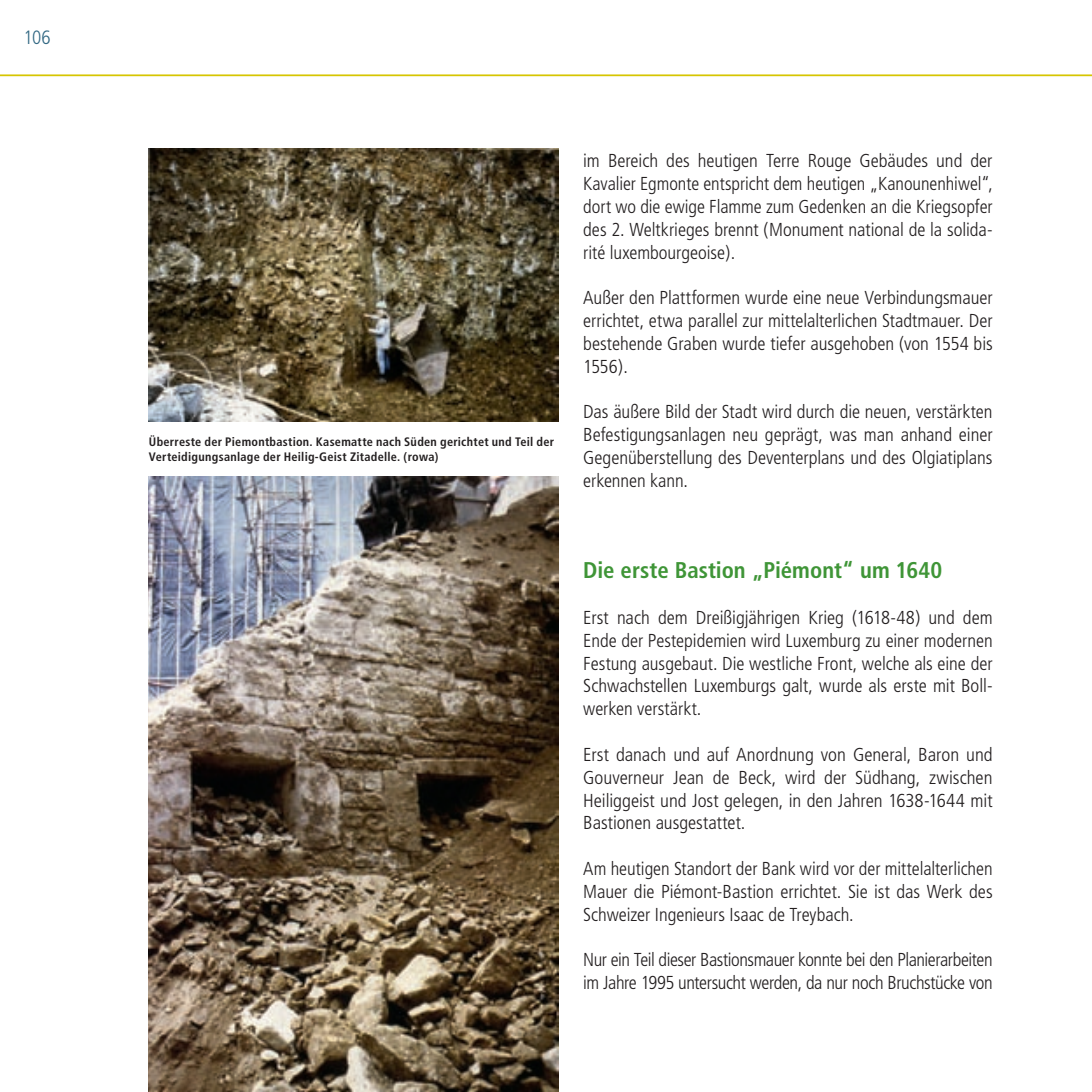
<style>
.page{position:relative;width:1092px;height:1092px;background:#fff}
.page>*{position:absolute;margin:0;border:0;box-sizing:border-box;transform-origin:0 0}
.t1{font:700 condensed 22.75px "Frutiger";color:#3f9537}
.t2{font:300 condensed 19.25px "Frutiger";color:#326883}
.t3{font:300 condensed 18.72px/22.8px "Frutiger";letter-spacing:-.005em;color:#231f20;text-align:justify}
.t4{font:300 condensed 18.72px/22.8px "Frutiger";letter-spacing:-.025em;color:#231f20}
.t5{font:700 condensed 12.25px/14.7px "Frutiger";letter-spacing:.02em;color:#231f20}
</style>
<div class="page">
<hr style="left:0;top:74px;width:1091px;height:2px;background:#d6c501">
<img style="left:149px;top:149px;width:409px;height:273px">
<img style="left:149px;top:476px;width:409px;height:615px">
<p class="t2" style="left:24px;top:27px;width:29px">106</p>
<p class="t5" style="left:149px;top:434px;width:407px">Überreste der Piemontbastion. Kasematte nach Süden gerichtet und Teil der<br>Verteidigungsanlage der Heilig-Geist Zitadelle. (rowa)</p>
<p class="t3" style="left:583px;top:150px;width:411px">im Bereich des heutigen Terre Rouge Gebäudes und der Kavalier Egmonte entspricht dem heutigen „Kanounenhiwel“, dort wo die ewige Flamme zum Gedenken an die Kriegsopfer des 2. Weltkrieges brennt (Monument national de la solida&shy;rité luxembourgeoise).</p>
<p class="t3" style="left:583px;top:287px;width:411px">Außer den Plattformen wurde eine neue Verbindungsmauer errichtet, etwa parallel zur mittelalterlichen Stadtmauer. Der bestehende Graben wurde tiefer ausgehoben (von 1554 bis 1556).</p>
<p class="t3" style="left:583px;top:401px;width:411px">Das äußere Bild der Stadt wird durch die neuen, verstärkten Befestigungsanlagen neu geprägt, was man anhand einer Gegenüberstellung des Deventerplans und des Olgiatiplans erkennen kann.</p>
<p class="t1" style="left:583px;top:557px;width:361px">Die erste Bastion „Piémont“ um 1640</p>
<p class="t3" style="left:583px;top:606px;width:411px">Erst nach dem Dreißigjährigen Krieg (1618-48) und dem Ende der Pestepidemien wird Luxemburg zu einer modernen Festung ausgebaut. Die westliche Front, welche als eine der Schwachstellen Luxemburgs galt, wurde als erste mit Boll&shy;werken verstärkt.</p>
<p class="t3" style="left:583px;top:743px;width:411px">Erst danach und auf Anordnung von General, Baron und Gouverneur Jean de Beck, wird der Südhang, zwischen Heiliggeist und Jost gelegen, in den Jahren 1638-1644 mit Bastionen ausgestattet.</p>
<p class="t3" style="left:583px;top:857px;width:411px">Am heutigen Standort der Bank wird vor der mittelalterlichen Mauer die Piémont-Bastion errichtet. Sie ist das Werk des Schweizer Ingenieurs Isaac de Treybach.</p>
<p class="t4" style="left:583px;top:948px;width:411px">Nur ein Teil dieser Bastionsmauer konnte bei den Planierarbeiten im Jahre 1995 untersucht werden, da nur noch Bruchstücke von</p>
</div>
